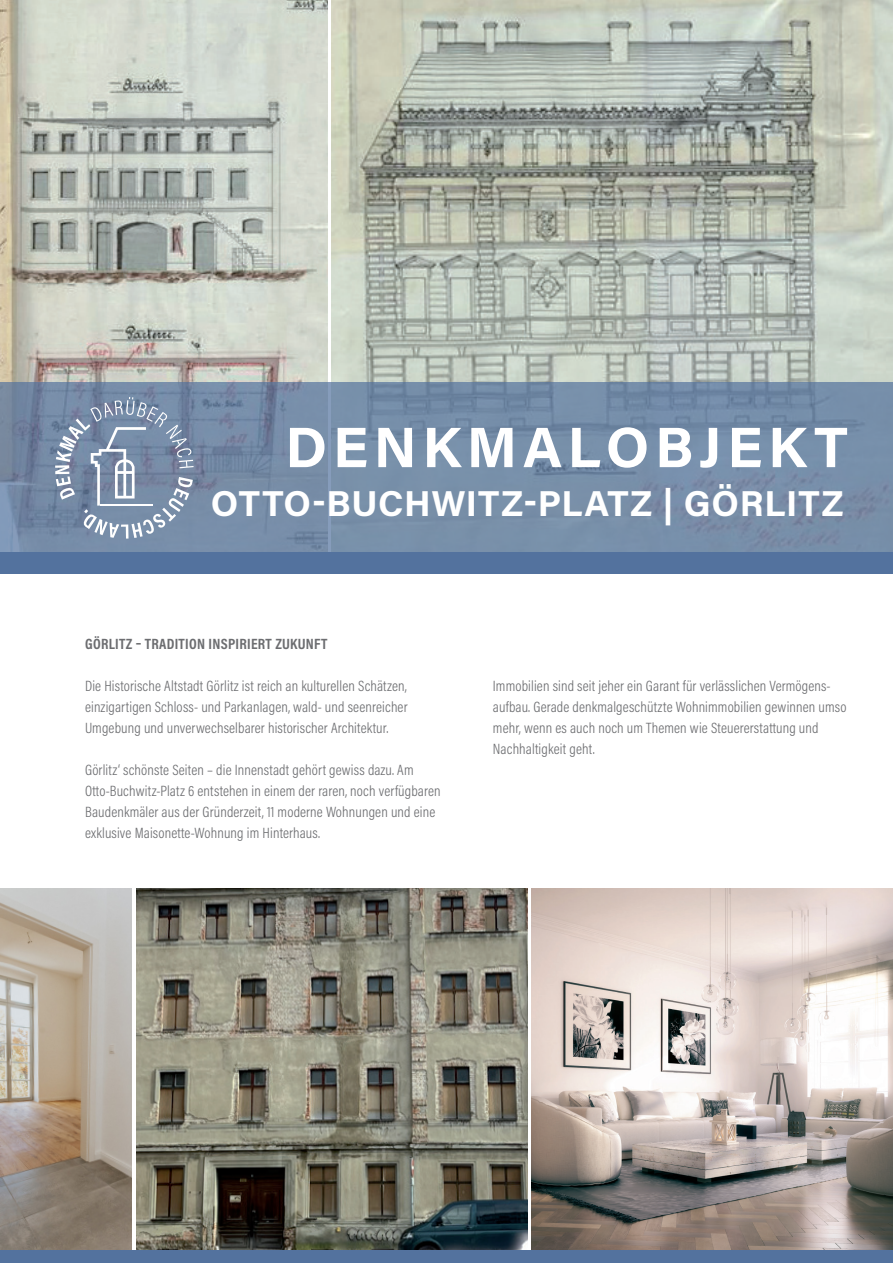
<style>
.page{position:relative;width:893px;height:1263px;background:#fff}
.page>*{position:absolute;margin:0;border:0;box-sizing:border-box;transform-origin:0 0}
.t1{font:700 57px "Acumin Pro";letter-spacing:.1em;color:#fff}
.t2{font:700 36px "Acumin Pro";letter-spacing:.02em;color:#fff}
.t3{font:300 15px/21px "Acumin Pro Cond";letter-spacing:.01em;color:#6c6d70}
.t4{font:700 15px "Acumin Pro Cond";letter-spacing:.02em;color:#6c6d70}
</style>
<div class="page">
<img style="left:0;top:0;width:327px;height:383px">
<img style="left:332px;top:0;width:561px;height:383px">
<img style="left:531px;top:889px;width:362px;height:361px">
<img style="left:136px;top:889px;width:391px;height:361px">
<img style="left:0;top:889px;width:132px;height:361px">
<div style="left:0;top:1250px;width:893px;height:13px;background:#53729e"></div>
<svg style="left:0;top:383px;width:893px;height:191px;background:#7188a6"></svg>
<svg style="left:55px;top:397px;width:139px;height:142px;background:#8597af"></svg>
<hr style="left:100px;top:504px;width:53px;height:2px;background:#fff">
<p class="t1" style="left:285px;top:407px;width:564px">DENKMALOBJEKT</p>
<p class="t2" style="left:211px;top:478px;width:634px">OTTO-BUCHWITZ-PLATZ | GÖRLITZ</p>
<p class="t4" style="left:85px;top:634px;width:244px">GÖRLITZ – TRADITION INSPIRIERT ZUKUNFT</p>
<p class="t3" style="left:85px;top:675px;width:324px;text-align:justify">Die Historische Altstadt Görlitz ist reich an kulturellen Schätzen, einzigartigen Schloss- und Parkanlagen, wald- und seenreicher Umgebung und unverwechselbarer historischer Architektur.</p>
<p class="t3" style="left:85px;top:759px;width:357px">Görlitz‘ schönste Seiten – die Innenstadt gehört gewiss dazu. Am Otto-Buchwitz-Platz 6 entstehen in einem der raren, noch verfügbaren Baudenkmäler aus der Gründerzeit, 11 moderne Wohnungen und eine exklusive Maisonette-Wohnung im Hinterhaus.</p>
<p class="t3" style="left:493px;top:675px;width:355px">Immobilien sind seit jeher ein Garant für verlässlichen Vermögens&shy;aufbau. Gerade denkmalgeschützte Wohnimmobilien gewinnen umso mehr, wenn es auch noch um Themen wie Steuererstattung und Nachhaltigkeit geht.</p>
</div>
